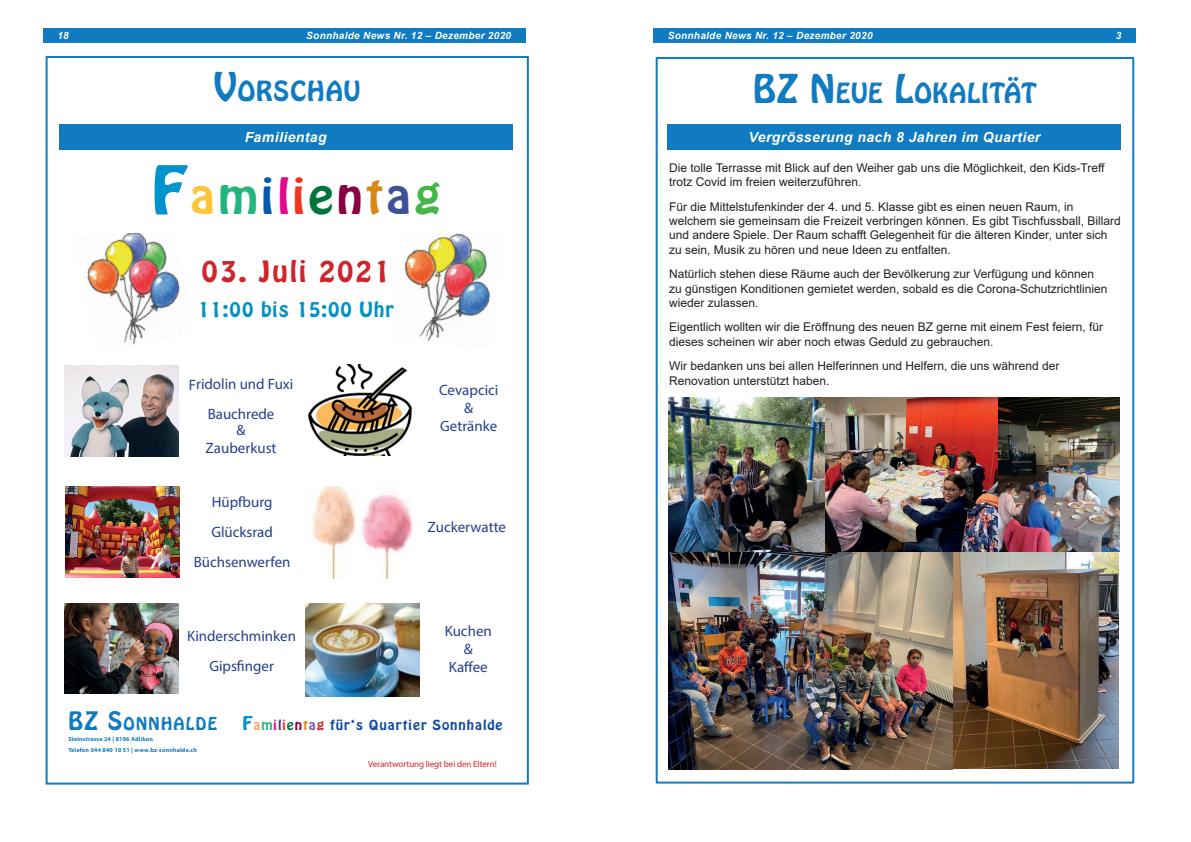
<style>
.page{position:relative;width:1191px;height:842px;background:#fff}
.page>*{position:absolute;margin:0;border:0;box-sizing:border-box;transform-origin:0 0}
.t1{font:59.3px "Hobo Std";color:#0093ce;scale:1.07 1}
.t2{font:25.9px "Hobo Std";letter-spacing:.07em;color:#d1232a;scale:1.09 1}
.t3{font:24.5px "Hobo Std";letter-spacing:.03em;color:#107bc1}
.t4{font:18.3px "Hobo Std";letter-spacing:.05em;color:#0092c5;scale:1.07 1}
.t5{font:15.7px "Hobo Std";letter-spacing:.085em;color:#107bc1}
.t6{font:15px/18px "Myriad Pro";color:#253f8e;text-align:center}
.t7{font:italic 700 14px "Arial";letter-spacing:.03em;color:#fff}
.t8{font:12.2px "Hobo Std";letter-spacing:.07em;color:#114aa0;scale:1.09 1}
.t9{font:12px/14.4px "Arial";color:#231f20}
.t10{font:italic 700 10px "Arial";letter-spacing:.03em;color:#fff}
.t11{font:9px "Myriad Pro";letter-spacing:-.01em;color:#d1232a}
.t12{font:700 6px/11.2px "Myriad Pro";letter-spacing:.03em;color:#107bc1}
.s1{font-size:35px}
.s2{font-size:43.1px;color:#fec53a}
.s3{font-size:43.1px;color:#23b57d}
.s4{font-size:43.1px;color:#015aaa}
.s5{font-size:43.1px;color:#e0088c}
.s6{font-size:43.1px;color:#ef3822}
.s7{font-size:43.1px;color:#00743b}
.s8{font-size:43.1px;color:#8b0042}
.s9{font-size:43.1px;color:#da8916}
.s10{font-size:43.1px;color:#3e5098}
.s11{font-size:43.1px;color:#45b749}
.s12{font-size:22.5px}
.s13{font-size:16.8px;color:#0093ce}
.s14{color:#f9a26b}
.s15{color:#23b57d}
.s16{color:#e4068c}
.s17{color:#582e91}
.s18{color:#ef3822}
.s19{color:#00743b}
.s20{color:#8b0042}
.s21{color:#da8916}
.s22{color:#7359a5}
.s23{color:#d1232a}
</style>
<div class="page">
<div style="left:46px;top:56px;width:483px;height:728px;border:2px solid #107bc1"></div>
<div style="left:43px;top:28px;width:482px;height:15px;background:#107bc1"></div>
<div style="left:653px;top:28px;width:482px;height:15px;background:#107bc1"></div>
<div style="left:655px;top:57px;width:479px;height:726px;border:2px solid #107bc1"></div>
<div style="left:667px;top:124px;width:454px;height:25px;background:#107bc1"></div>
<img style="left:668px;top:552px;width:450px;height:217px">
<img style="left:668px;top:397px;width:451px;height:155px">
<div style="left:59px;top:124px;width:453px;height:25px;background:#107bc1"></div>
<img style="left:65px;top:365px;width:113px;height:92px">
<img style="left:65px;top:603px;width:113px;height:90px">
<img style="left:312px;top:487px;width:101px;height:91px">
<img style="left:305px;top:604px;width:114px;height:92px">
<img style="left:308px;top:364px;width:105px;height:92px">
<img style="left:66px;top:486px;width:113px;height:92px">
<img style="left:404px;top:233px;width:87px;height:112px">
<img style="left:87px;top:233px;width:93px;height:111px">
<p class="t10" style="left:57px;top:29px;width:13px">18</p>
<p class="t10" style="left:306px;top:29px;width:206px">Sonnhalde News Nr. 12 – Dezember 2020</p>
<p class="t10" style="left:667px;top:29px;width:206px">Sonnhalde News Nr. 12 – Dezember 2020</p>
<p class="t10" style="left:1115px;top:29px;width:7px">3</p>
<h3 class="t3" style="left:753px;top:76px;width:285px"><span class="s1">BZ N</span>EUE <span class="s1">L</span>OKALITÄT</h3>
<h3 class="t3" style="left:214px;top:74px;width:148px"><span class="s1">V</span>ORSCHAU</h3>
<p class="t7" style="left:245px;top:128px;width:83px">Familientag</p>
<p class="t7" style="left:748px;top:128px;width:293px">Vergrösserung nach 8 Jahren im Quartier</p>
<h1 class="t1" style="left:151px;top:149px;width:272px">F<span class="s2">a</span><span class="s3">m</span><span class="s4">i</span><span class="s5">l</span><span class="s6">i</span><span class="s7">e</span><span class="s8">n</span><span class="s9">t</span><span class="s10">a</span><span class="s11">g</span></h1>
<h2 class="t2" style="left:202px;top:254px;width:175px">03. Juli 2021</h2>
<h3 class="t4" style="left:198px;top:296px;width:184px">11:00 bis 15:00 Uhr</h3>
<p class="t6" style="left:189px;top:369px;width:106px;line-height:29.9px">Fridolin und Fuxi<br>Bauchrede</p>
<p class="t6" style="left:206px;top:421px;width:72px">&amp;<br>Zauberkust</p>
<p class="t6" style="left:194px;top:487px;width:98px;line-height:29.9px">Hüpfburg<br>Glücksrad<br>Büchsenwerfen</p>
<p class="t6" style="left:187px;top:621px;width:111px;line-height:29.9px">Kinderschminken<br>Gipsfinger</p>
<p class="t6" style="left:439px;top:381px;width:61px">Cevapcici &amp;<br>Getränke</p>
<p class="t6" style="left:427px;top:518px;width:80px">Zuckerwatte</p>
<p class="t6" style="left:445px;top:622px;width:49px">Kuchen &amp;<br>Kaffee</p>
<h3 class="t5" style="left:68px;top:713px;width:150px"><span class="s12">BZ S</span>ONNHALDE</h3>
<p class="t12" style="left:68px;top:733px;width:130px">Steinstrasse 24 | 8106 Adlikon<br>Telefon 044 840 10 51 | www.bz-sonnhalde.ch</p>
<p class="t8" style="left:242px;top:717px;width:240px"><span class="s13">F</span><span class="s14">a</span><span class="s15">m</span><span class="s16">i</span><span class="s17">l</span><span class="s18">i</span><span class="s19">e</span><span class="s20">n</span><span class="s21">t</span><span class="s22">a</span><span class="s23">g</span> für‘s Quartier Sonnhalde</p>
<p class="t11" style="left:368px;top:758px;width:130px">Verantwortung liegt bei den Eltern!</p>
<p class="t9" style="left:669px;top:160px;width:437px">Die tolle Terrasse mit Blick auf den Weiher gab uns die Möglichkeit, den Kids-Treff trotz Covid im freien weiterzuführen.</p>
<p class="t9" style="left:669px;top:199px;width:453px">Für die Mittelstufenkinder der 4. und 5. Klasse gibt es einen neuen Raum, in welchem sie gemeinsam die Freizeit verbringen können. Es gibt Tischfussball, Billard und andere Spiele. Der Raum schafft Gelegenheit für die älteren Kinder, unter sich zu sein, Musik zu hören und neue Ideen zu entfalten.</p>
<p class="t9" style="left:669px;top:267px;width:440px">Natürlich stehen diese Räume auch der Bevölkerung zur Verfügung und können zu günstigen Konditionen gemietet werden, sobald es die Corona-Schutzrichtlinien wieder zulassen.</p>
<p class="t9" style="left:669px;top:320px;width:435px">Eigentlich wollten wir die Eröffnung des neuen BZ gerne mit einem Fest feiern, für dieses scheinen wir aber noch etwas Geduld zu gebrauchen.</p>
<p class="t9" style="left:669px;top:359px;width:392px">Wir bedanken uns bei allen Helferinnen und Helfern, die uns während der<br>Renovation unterstützt haben.</p>
</div>
